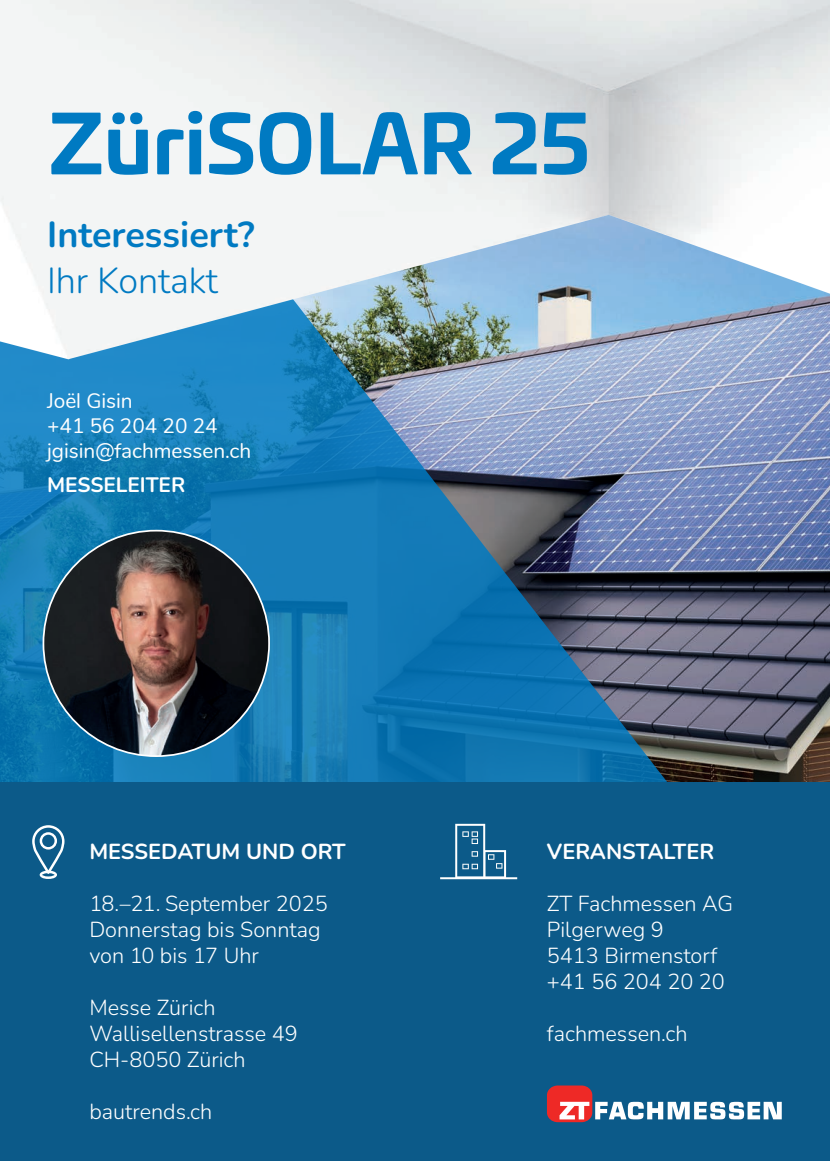
<style>
.page{position:relative;width:830px;height:1161px;background:#fff}
.page>*{position:absolute;margin:0;border:0;box-sizing:border-box;transform-origin:0 0}
.t1{font:700 79.8px "Univia Pro";color:#007ac2}
.t2{font:700 36px "Nunito";color:#007ac2}
.t3{font:300 36px "Nunito";letter-spacing:-.005em;color:#007ac2}
.t4{font:300 21.6px/26px "Nunito";color:#fff}
.t5{font:700 21.6px "Nunito";color:#fff}
.t6{font:20.85px/25px "Nunito";letter-spacing:-.005em;color:#fff}
.t7{font:700 20.85px "Nunito";letter-spacing:-.005em;color:#fff}
</style>
<div class="page">
<svg style="left:0;top:541px;width:829px;height:241px"></svg>
<img style="left:43px;top:531px;width:226px;height:225px;border-radius:113px">
<img style="left:0;top:0;width:829px;height:541px">
<div style="left:0;top:782px;width:829px;height:379px;background:#0c5a89"></div>
<svg style="left:32px;top:825px;width:32px;height:54px"></svg>
<svg style="left:440px;top:824px;width:77px;height:55px"></svg>
<div style="left:546px;top:1085px;width:46px;height:37px;background:#ee2926;border-radius:10px"></div>
<svg style="left:595px;top:1101px;width:186px;height:18px"></svg>
<svg style="left:559px;top:1102px;width:30px;height:17px"></svg>
<h1 class="t1" style="left:49px;top:80px;width:542px">ZüriSOLAR 25</h1>
<h2 class="t2" style="left:47px;top:209px;width:209px">Interessiert?</h2>
<h2 class="t3" style="left:47px;top:256px;width:172px">Ihr Kontakt</h2>
<p class="t6" style="left:47px;top:387px;width:205px">Joël Gisin<br>+41 56 204 20 24 jgisin@fachmessen.ch</p>
<p class="t7" style="left:47px;top:470px;width:139px">MESSELEITER</p>
<p class="t5" style="left:89px;top:837px;width:258px">MESSEDATUM UND ORT</p>
<p class="t4" style="left:89px;top:890px;width:240px">18.–21. September 2025<br>Donnerstag bis Sonntag von 10 bis 17 Uhr</p>
<p class="t4" style="left:89px;top:994px;width:210px">Messe Zürich<br>Wallisellenstrasse 49<br>CH-8050 Zürich</p>
<p class="t4" style="left:89px;top:1098px;width:124px">bautrends.ch</p>
<p class="t5" style="left:546px;top:837px;width:169px">VERANSTALTER</p>
<p class="t4" style="left:546px;top:890px;width:188px">ZT Fachmessen AG<br>Pilgerweg 9<br>5413 Birmenstorf +41 56 204 20 20</p>
<p class="t4" style="left:546px;top:1020px;width:142px">fachmessen.ch</p>
</div>
